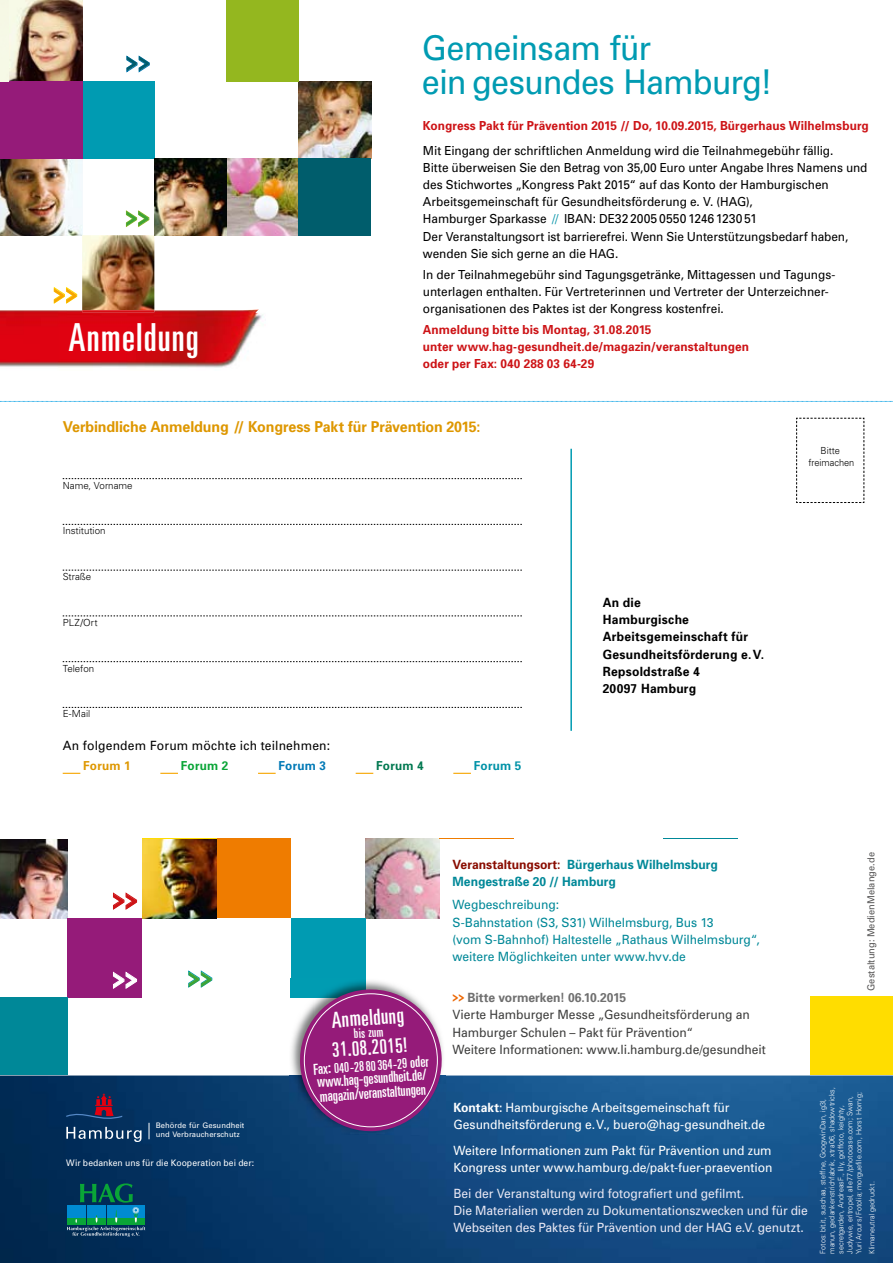
<style>
.page{position:relative;width:893px;height:1263px;background:#fff}
.page>*{position:absolute;margin:0;border:0;box-sizing:border-box;transform-origin:0 0}
.t1{font:ultra-condensed 38.55px "Univers";letter-spacing:.03em;color:#fff}
.t2{font:34.2px/35px "Univers";letter-spacing:-.025em;color:#009bb2;scale:.95 1}
.t3{font:31.05px "Solex Black Lining";color:#3ea434}
.t4{font:31.05px "Solex Black Lining";color:#cd1316}
.t5{font:31.05px "Solex Black Lining";color:#fff}
.t6{font:31.05px "Solex Black Lining";color:#951b79}
.t7{font:30.15px "Solex Black Lining";color:#f7a600}
.t8{font:30.15px "Solex Black Lining";color:#3ea434}
.t9{font:30.15px "Solex Black Lining";color:#005d6c}
.t10{font:ultra-condensed 22.05px "Univers";color:#fff}
.t11{font:ultra-condensed 20.1px "Univers";color:#fff}
.t12{font:ultra-condensed 15.3px/14.5px "Univers";color:#fff}
.t13{font:700 15px "Univers";letter-spacing:-.01em;color:#de9700;scale:.95 1}
.t14{font:ultra-condensed 13.5px "Univers";color:#fff}
.t15{font:ultra-condensed 13.35px "Univers";color:#fff}
.t16{font:12.75px/17.2px "Univers";letter-spacing:-.005em;color:#fff;scale:.95 1}
.t17{font:12.75px/17.2px "Univers";letter-spacing:-.005em;color:#3e3e3d;scale:.95 1}
.t18{font:12.75px/17.2px "Univers";letter-spacing:-.01em;color:#e8e7f3;scale:.95 1}
.t19{font:12.75px/17.2px "Univers";letter-spacing:-.005em;color:#008898;scale:.95 1}
.t20{font:700 12.75px/17.2px "Univers";letter-spacing:.02em;color:#000;scale:.95 1}
.t21{font:700 12.75px/17.2px "Univers";color:#008898;scale:.95 1}
.t22{font:12.75px "Univers";letter-spacing:.015em;color:#000;scale:.95 1}
.t23{font:12.45px/17.1px "Univers";letter-spacing:-.005em;color:#000;scale:.95 1}
.t24{font:700 12.45px/17.1px "Univers";letter-spacing:.005em;color:#cd1316;scale:.95 1}
.t25{font:700 12.3px "Univers";letter-spacing:.015em;color:#de9700;scale:.95 1}
.t26{font:700 12.3px "Univers";letter-spacing:.015em;color:#0aa537;scale:.95 1}
.t27{font:700 12.3px "Univers";letter-spacing:.015em;color:#0079b6;scale:.95 1}
.t28{font:700 12.3px "Univers";letter-spacing:.015em;color:#007850;scale:.95 1}
.t29{font:700 12.3px "Univers";letter-spacing:.015em;color:#0092a7;scale:.95 1}
.t30{font:300 9.75px "Univers";letter-spacing:-.005em;color:#000}
.t31{font:9.75px "Univers";letter-spacing:.005em;color:#575656;scale:.95 1}
.t32{font:300 9.75px/12px "Univers";letter-spacing:-.005em;color:#000;text-align:center;scale:.95 1}
.t33{font:9px "Univers";letter-spacing:.005em;color:#fff;scale:.95 1}
.t34{font:7.65px/9.1px "Univers";letter-spacing:.01em;color:#fff}
.t35{font:300 7.5px/9px "Univers";letter-spacing:.01em;color:#fff;scale:.95 1}
.s1{color:#0092a7}
.s2{font-size:12.75px}
.s3{font-size:15.3px}
.s4{color:#890c00}
.s5{font-family:"Solex Black Lining";font-size:14.85px;color:#ec6602}
.s6{font-weight:700;color:#6f6f6f}
.s7{font-weight:700}
</style>
<div class="page">
<img style="left:227px;top:158px;width:72px;height:77px">
<img style="left:0;top:0;width:82px;height:81px">
<img style="left:154px;top:158px;width:73px;height:77px">
<img style="left:0;top:158px;width:82px;height:77px">
<img style="left:299px;top:81px;width:72px;height:77px">
<div style="left:82px;top:81px;width:72px;height:77px;background:#009bb2"></div>
<div style="left:0;top:81px;width:82px;height:77px;background:#951b79"></div>
<div style="left:227px;top:0;width:72px;height:81px;background:#94b71f"></div>
<img style="left:82px;top:235px;width:72px;height:74px">
<svg style="left:54px;top:287px;width:23px;height:17px"></svg>
<svg style="left:126px;top:210px;width:23px;height:17px"></svg>
<svg style="left:126px;top:56px;width:24px;height:16px"></svg>
<img style="left:0;top:309px;width:263px;height:59px">
<div style="left:299px;top:158px;width:72px;height:77px;background:#005d6c"></div>
<svg style="left:63px;top:478px;width:459px;height:1px"></svg>
<svg style="left:63px;top:524px;width:459px;height:1px"></svg>
<svg style="left:63px;top:570px;width:459px;height:1px"></svg>
<svg style="left:63px;top:616px;width:459px;height:1px"></svg>
<svg style="left:63px;top:661px;width:459px;height:1px"></svg>
<svg style="left:63px;top:707px;width:459px;height:1px"></svg>
<svg style="left:63px;top:773px;width:17px;height:1px"></svg>
<svg style="left:160px;top:773px;width:18px;height:1px"></svg>
<svg style="left:258px;top:773px;width:18px;height:1px"></svg>
<svg style="left:356px;top:773px;width:17px;height:1px"></svg>
<svg style="left:453px;top:773px;width:18px;height:1px"></svg>
<hr style="left:570px;top:449px;width:2px;height:282px;background:#009bb2">
<svg style="left:796px;top:417px;width:69px;height:86px"></svg>
<svg style="left:0;top:401px;width:893px;height:1px"></svg>
<img style="left:365px;top:839px;width:75px;height:79px">
<div style="left:217px;top:839px;width:74px;height:79px;background:#ef7c00"></div>
<img style="left:142px;top:840px;width:75px;height:78px">
<img style="left:0;top:840px;width:68px;height:78px">
<div style="left:291px;top:918px;width:74px;height:79px;background:#009bb2"></div>
<div style="left:68px;top:918px;width:74px;height:79px;background:#951b79"></div>
<svg style="left:188px;top:970px;width:24px;height:18px"></svg>
<svg style="left:113px;top:892px;width:24px;height:18px"></svg>
<div style="left:0;top:997px;width:68px;height:80px;background:#008898"></div>
<div style="left:810px;top:996px;width:83px;height:79px;background:#fd0"></div>
<svg style="left:113px;top:972px;width:24px;height:17px"></svg>
<hr style="left:142px;top:839px;width:75px;height:1px;background:#fd0">
<img style="left:0;top:1075px;width:893px;height:188px">
<img style="left:289px;top:978px;width:156px;height:156px">
<img style="left:291px;top:978px;width:74px;height:19px">
<svg style="left:297px;top:987px;width:147px;height:147px;background:#893d87"></svg>
<svg style="left:67px;top:1183px;width:78px;height:54px;background:#0f6673"></svg>
<svg style="left:149px;top:1123px;width:1px;height:16px"></svg>
<svg style="left:66px;top:1127px;width:76px;height:15px"></svg>
<svg style="left:66px;top:1093px;width:56px;height:27px;background:#282b54"></svg>
<h3 class="t9" style="left:126px;top:41px;width:26px">&gt;&gt;</h3>
<h3 class="t7" style="left:53px;top:272px;width:26px">&gt;&gt;</h3>
<h3 class="t8" style="left:125px;top:195px;width:26px">&gt;&gt;</h3>
<h1 class="t1" style="left:68px;top:315px;width:132px">Anmeldung</h1>
<h2 class="t2" style="left:422px;top:29px;width:371px">Gemeinsam für<br>ein gesundes Hamburg!</h2>
<p class="t24" style="left:423px;top:116px;width:471px">Kongress Pakt für Prävention 2015 // Do, 10.09.2015, Bürgerhaus Wilhelmsburg</p>
<p class="t23" style="left:423px;top:142px;width:469px">Mit Eingang der schriftlichen Anmeldung wird die Teilnahmegebühr fällig.<br>Bitte überweisen Sie den Betrag von 35,00 Euro unter Angabe Ihres Namens und des Stichwortes „Kongress Pakt 2015“ auf das Konto der Hamburgischen Arbeitsgemeinschaft für Gesundheitsförderung e. V. (HAG),<br>Hamburger Sparkasse <span class="s1">//</span> IBAN: DE<span class="s2">32 2005 0550 1246 1230 51<br></span>Der Veranstaltungsort ist barrierefrei. Wenn Sie Unterstützungsbedarf haben, wenden Sie sich gerne an die HAG.</p>
<p class="t23" style="left:423px;top:266px;width:436px">In der Teilnahmegebühr sind Tagungsgetränke, Mittagessen und Tagungs&shy;unterlagen enthalten. Für Vertreterinnen und Vertreter der Unterzeichner&shy;organisationen des Paktes ist der Kongress kostenfrei.</p>
<p class="t24" style="left:423px;top:321px;width:345px">Anmeldung bitte bis Montag, 31.08.2015<br>unter www.hag-gesundheit.de/magazin/veranstaltungen oder per Fax: 040 288 03 64-29</p>
<p class="t13" style="left:63px;top:417px;width:441px">Verbindliche Anmeldung // Kongress Pakt für Prävention 2015:</p>
<p class="t30" style="left:63px;top:479px;width:71px">Name, Vorname</p>
<p class="t30" style="left:63px;top:525px;width:44px">Institution</p>
<p class="t30" style="left:63px;top:571px;width:30px">Straße</p>
<p class="t30" style="left:63px;top:616px;width:36px">PLZ/Ort</p>
<p class="t30" style="left:63px;top:662px;width:33px">Telefon</p>
<p class="t30" style="left:63px;top:708px;width:29px">E-Mail</p>
<p class="t22" style="left:63px;top:737px;width:283px">An folgendem Forum möchte ich teilnehmen:</p>
<p class="t25" style="left:83px;top:758px;width:52px">Forum 1</p>
<p class="t26" style="left:181px;top:758px;width:52px">Forum 2</p>
<p class="t27" style="left:279px;top:758px;width:52px">Forum 3</p>
<p class="t28" style="left:376px;top:758px;width:52px">Forum 4</p>
<p class="t29" style="left:474px;top:758px;width:52px">Forum 5</p>
<h3 class="t6" style="left:321px;top:801px;width:27px;rotate:-180deg">&gt;&gt;</h3>
<p class="t32" style="left:808px;top:444px;width:50px">Bitte freimachen</p>
<p class="t20" style="left:603px;top:593px;width:172px">An die<br>Hamburgische<br>Arbeitsgemeinschaft für<br>Gesundheitsförderung e.V.<br>Repsoldstraße 4<br>20097 Hamburg</p>
<h3 class="t3" style="left:694px;top:721px;width:27px;rotate:-180deg">&gt;&gt;</h3>
<h3 class="t4" style="left:112px;top:877px;width:27px">&gt;&gt;</h3>
<h3 class="t5" style="left:112px;top:956px;width:27px">&gt;&gt;</h3>
<h3 class="t3" style="left:188px;top:955px;width:27px">&gt;&gt;</h3>
<p class="t34" style="left:156px;top:1121px;width:90px">Behörde für Gesundheit und Verbraucherschutz</p>
<p class="t33" style="left:66px;top:1157px;width:199px">Wir bedanken uns für die Kooperation bei der:</p>
<h3 class="t10" style="left:331px;top:1007px;width:74px;rotate:-4deg">Anmeldung</h3>
<p class="t15" style="left:353px;top:1026px;width:31px;rotate:-4deg">bis zum</p>
<h3 class="t11" style="left:331px;top:1038px;width:77px;rotate:-4deg">31.08.2015!</h3>
<p class="t14" style="left:313px;top:1062px;width:117px;rotate:-4deg"><span class="s3">Fax:</span> 040-28 80 364-29 <span class="s3">oder</span></p>
<p class="t12" style="left:317px;top:1075px;width:111px;rotate:-4deg">www.hag-gesundheit.de/ magazin/veranstaltungen</p>
<p class="t21" style="left:452px;top:855px;width:281px"><span class="s4">Veranstaltungsort:</span> Bürgerhaus Wilhelmsburg<br>Mengestraße 20 // Hamburg</p>
<p class="t19" style="left:452px;top:896px;width:325px">Wegbeschreibung:<br>S-Bahnstation (S3, S31) Wilhelmsburg, Bus 13<br>(vom S-Bahnhof) Haltestelle „Rathaus Wilhelmsburg“, weitere Möglichkeiten unter www.hvv.de</p>
<p class="t17" style="left:452px;top:989px;width:331px"><span class="s5">&gt;&gt;</span> <span class="s6">Bitte vormerken! 06.10.2015<br></span>Vierte Hamburger Messe „Gesundheitsförderung an Hamburger Schulen – Pakt für Prävention“<br>Weitere Informationen: www.li.hamburg.de/gesundheit</p>
<p class="t16" style="left:453px;top:1098px;width:330px"><span class="s7">Kontakt:</span> Hamburgische Arbeitsgemeinschaft für<br>Gesundheitsförderung e. V., buero@hag-gesundheit.de</p>
<p class="t16" style="left:453px;top:1141px;width:337px">Weitere Informationen zum Pakt für Prävention und zum<br>Kongress unter www.hamburg.de/pakt-fuer-praevention</p>
<p class="t18" style="left:453px;top:1184px;width:374px">Bei der Veranstaltung wird fotografiert und gefilmt.<br>Die Ma terialien werden zu Dokumentationszwecken und für die<br>Webseiten des Paktes für Prävention und der HAG e.V. genutzt.</p>
<p class="t31" style="left:865px;top:991px;width:148px;rotate:-90deg">Gestaltung: MedienMelange.de</p>
<p class="t35" style="left:818px;top:1254px;width:177px;rotate:-90deg">Fotos: bit.it, suschaa, steffne, GoogwinDan, ig3l, manun, gedankenstrichfabrik, xtra06, shadowtricks, secretgarden, AndreasF., lily, golffoto, keighty, Judywie, eritropel, alle77 / photocase.com; Swan, Yuri Arcurs / Fotolia; morguefile.com, Horst Hornig;</p>
<p class="t35" style="left:867px;top:1254px;width:78px;rotate:-90deg">Klimaneutral gedruckt.</p>
</div>
